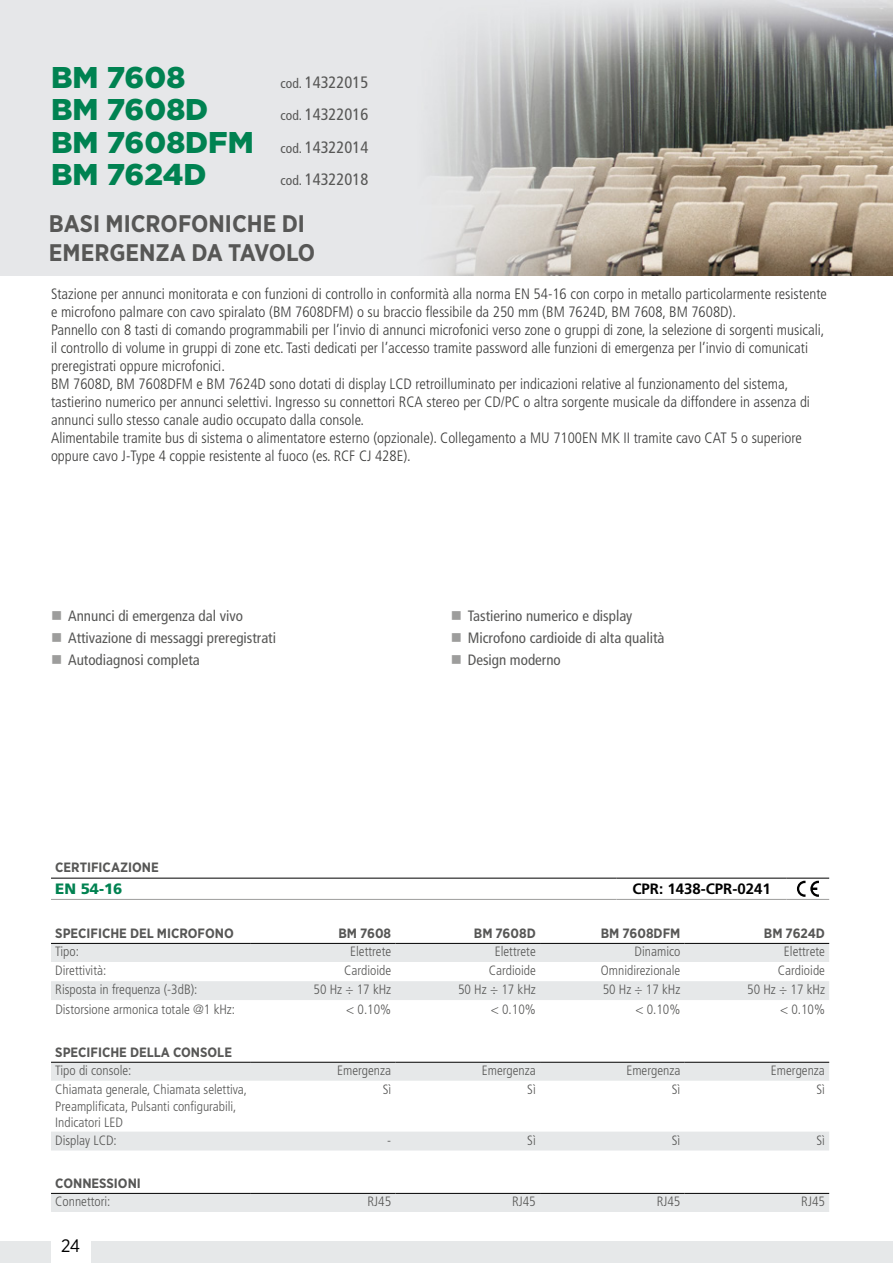
<style>
.page{position:relative;width:893px;height:1263px;background:#fff}
.page>*{position:absolute;margin:0;border:0;box-sizing:border-box;transform-origin:0 0}
.t1{font:900 30px "Gotham";color:#008251}
.t2{font:700 24px/28.8px "Gotham Narrow";color:#575756}
.t3{font:18px "Gotham Narrow";color:#000}
.t4{font:condensed 16.5px "Frutiger LT Std";color:#575756}
.t5{font:300 condensed 15px/18px "Frutiger LT Std";color:#3c3c3b}
.t6{font:condensed 15px/22.2px "Frutiger LT Std";color:#575756}
.t7{font:700 15px "Frutiger LT Std";color:#000}
.t8{font:900 15px "Frutiger LT Std";color:#008251}
.t9{font:300 condensed 13.5px/16.5px "Frutiger LT Std";color:#575756}
.t10{font:700 13.5px "Gotham Narrow";color:#575756}
.s1{font-size:13.5px}
</style>
<div class="page">
<img style="left:0;top:0;width:893px;height:275px">
<div style="left:0;top:1242px;width:893px;height:21px;background:#e6e8e9"></div>
<div style="left:51px;top:1228px;width:39px;height:35px;background:#fff"></div>
<hr style="left:51px;top:899px;width:566px;height:1px;background:#9d9d9c">
<hr style="left:617px;top:899px;width:170px;height:1px;background:#9d9d9c">
<hr style="left:787px;top:899px;width:42px;height:1px;background:#9d9d9c">
<hr style="left:617px;top:878px;width:170px;height:1px;background:#000">
<hr style="left:51px;top:878px;width:566px;height:1px;background:#000">
<hr style="left:787px;top:878px;width:42px;height:1px;background:#000">
<svg style="left:797px;top:881px;width:22px;height:16px"></svg>
<svg style="left:51px;top:944px;width:778px;height:56px"></svg>
<hr style="left:51px;top:943px;width:200px;height:1px;background:#000">
<hr style="left:251px;top:943px;width:144px;height:1px;background:#000">
<hr style="left:395px;top:943px;width:145px;height:1px;background:#000">
<hr style="left:540px;top:943px;width:145px;height:1px;background:#000">
<hr style="left:685px;top:943px;width:144px;height:1px;background:#000">
<div style="left:51px;top:1063px;width:778px;height:87px;background:#e6e8e9"></div>
<svg style="left:51px;top:1081px;width:778px;height:50px"></svg>
<hr style="left:51px;top:1062px;width:200px;height:1px;background:#000">
<hr style="left:251px;top:1062px;width:144px;height:1px;background:#000">
<hr style="left:395px;top:1062px;width:145px;height:1px;background:#000">
<hr style="left:540px;top:1062px;width:145px;height:1px;background:#000">
<hr style="left:685px;top:1062px;width:144px;height:1px;background:#000">
<div style="left:51px;top:1194px;width:778px;height:18px;background:#e6e8e9"></div>
<hr style="left:51px;top:1193px;width:200px;height:1px;background:#000">
<hr style="left:251px;top:1193px;width:144px;height:1px;background:#000">
<hr style="left:395px;top:1193px;width:145px;height:1px;background:#000">
<hr style="left:540px;top:1193px;width:145px;height:1px;background:#000">
<hr style="left:685px;top:1193px;width:144px;height:1px;background:#000">
<h1 class="t1" style="left:51px;top:56px;width:136px">BM 7608</h1>
<p class="t4" style="left:281px;top:72px;width:89px"><span class="s1">cod.</span> 14322015</p>
<h1 class="t1" style="left:51px;top:89px;width:159px">BM 7608D</h1>
<p class="t4" style="left:281px;top:105px;width:89px"><span class="s1">cod.</span> 14322016</p>
<h1 class="t1" style="left:51px;top:121px;width:204px">BM 7608DFM</h1>
<p class="t4" style="left:281px;top:137px;width:89px"><span class="s1">cod.</span> 14322014</p>
<h1 class="t1" style="left:51px;top:154px;width:157px">BM 7624D</h1>
<p class="t4" style="left:281px;top:170px;width:89px"><span class="s1">cod.</span> 14322018</p>
<h2 class="t2" style="left:49px;top:209px;width:268px">BASI MICROFONICHE DI<br>EMERGENZA DA TAVOLO</h2>
<p class="t5" style="left:51px;top:285px;width:777px">Stazione per annunci monitorata e con funzioni di controllo in conformità alla norma EN 54-16 con corpo in metallo particolarmente resistente e microfono palmare con cavo spiralato (BM 7608DFM) o su braccio flessibile da 250 mm (BM 7624D, BM 7608, BM 7608D).<br>Pannello con 8 tasti di comando programmabili per l’invio di annunci microfonici verso zone o gruppi di zone, la selezione di sorgenti musicali, il controllo di volume in gruppi di zone etc. Tasti dedicati per l’accesso tramite password alle funzioni di emergenza per l’invio di comunicati preregistrati oppure microfonici.<br>BM 7608D, BM 7608DFM e BM 7624D sono dotati di display LCD retroilluminato per indicazioni relative al funzionamento del sistema, tastierino numerico per annunci selettivi. Ingresso su connettori RCA stereo per CD/PC o altra sorgente musicale da diffondere in assenza di annunci sullo stesso canale audio occupato dalla console.<br>Alimentabile tramite bus di sistema o alimentatore esterno (opzionale). Collegamento a MU 7100EN MK II tramite cavo CAT 5 o superiore oppure cavo J-Type 4 coppie resistente al fuoco (es. RCF CJ 428E).</p>
<p class="t6" style="left:68px;top:604px;width:209px">Annunci di emergenza dal vivo<br>Attivazione di messaggi preregistrati<br>Autodiagnosi completa</p>
<p class="t6" style="left:468px;top:604px;width:198px">Tastierino numerico e display<br>Microfono cardioide di alta qualità<br>Design moderno</p>
<p class="t10" style="left:55px;top:858px;width:105px">CERTIFICAZIONE</p>
<p class="t8" style="left:55px;top:880px;width:69px">EN 54-16</p>
<p class="t7" style="left:632px;top:880px;width:140px">CPR: 1438-CPR-0241</p>
<p class="t10" style="left:55px;top:925px;width:180px">SPECIFICHE DEL MICROFONO</p>
<p class="t10" style="left:338px;top:925px;width:54px">BM 7608</p>
<p class="t10" style="left:474px;top:925px;width:63px">BM 7608D</p>
<p class="t10" style="left:601px;top:925px;width:81px">BM 7608DFM</p>
<p class="t10" style="left:764px;top:925px;width:63px">BM 7624D</p>
<p class="t9" style="left:55px;top:943px;width:25px">Tipo:</p>
<p class="t9" style="left:350px;top:943px;width:43px">Elettrete</p>
<p class="t9" style="left:495px;top:943px;width:43px">Elettrete</p>
<p class="t9" style="left:635px;top:943px;width:47px">Dinamico</p>
<p class="t9" style="left:784px;top:943px;width:43px">Elettrete</p>
<p class="t9" style="left:55px;top:962px;width:53px">Direttività:</p>
<p class="t9" style="left:344px;top:962px;width:49px">Cardioide</p>
<p class="t9" style="left:489px;top:962px;width:49px">Cardioide</p>
<p class="t9" style="left:601px;top:962px;width:81px">Omnidirezionale</p>
<p class="t9" style="left:778px;top:962px;width:49px">Cardioide</p>
<p class="t9" style="left:55px;top:982px;width:144px">Risposta in frequenza (-3dB):</p>
<p class="t9" style="left:313px;top:982px;width:79px">50 Hz ÷ 17 kHz</p>
<p class="t9" style="left:458px;top:982px;width:79px">50 Hz ÷ 17 kHz</p>
<p class="t9" style="left:603px;top:982px;width:79px">50 Hz ÷ 17 kHz</p>
<p class="t9" style="left:747px;top:982px;width:79px">50 Hz ÷ 17 kHz</p>
<p class="t9" style="left:55px;top:1001px;width:181px">Distorsione armonica totale @1 kHz:</p>
<p class="t9" style="left:346px;top:1001px;width:47px">&lt; 0.10%</p>
<p class="t9" style="left:491px;top:1001px;width:47px">&lt; 0.10%</p>
<p class="t9" style="left:635px;top:1001px;width:47px">&lt; 0.10%</p>
<p class="t9" style="left:780px;top:1001px;width:47px">&lt; 0.10%</p>
<p class="t10" style="left:55px;top:1044px;width:178px">SPECIFICHE DELLA CONSOLE</p>
<p class="t9" style="left:55px;top:1062px;width:78px">Tipo di console:</p>
<p class="t9" style="left:337px;top:1062px;width:56px">Emergenza</p>
<p class="t9" style="left:482px;top:1062px;width:55px">Emergenza</p>
<p class="t9" style="left:626px;top:1062px;width:55px">Emergenza</p>
<p class="t9" style="left:771px;top:1062px;width:55px">Emergenza</p>
<p class="t9" style="left:55px;top:1081px;width:193px">Chiamata generale, Chiamata selettiva,<br>Preamplificata, Pulsanti configurabili,<br>Indicatori LED</p>
<p class="t9" style="left:383px;top:1081px;width:10px">Sì</p>
<p class="t9" style="left:527px;top:1081px;width:10px">Sì</p>
<p class="t9" style="left:672px;top:1081px;width:10px">Sì</p>
<p class="t9" style="left:816px;top:1081px;width:10px">Sì</p>
<p class="t9" style="left:55px;top:1132px;width:63px">Display LCD:</p>
<p class="t9" style="left:387px;top:1132px;width:5px">-</p>
<p class="t9" style="left:527px;top:1132px;width:10px">Sì</p>
<p class="t9" style="left:672px;top:1132px;width:10px">Sì</p>
<p class="t9" style="left:816px;top:1132px;width:10px">Sì</p>
<p class="t10" style="left:55px;top:1175px;width:87px">CONNESSIONI</p>
<p class="t9" style="left:55px;top:1193px;width:57px">Connettori:</p>
<p class="t9" style="left:367px;top:1193px;width:25px">RJ45</p>
<p class="t9" style="left:512px;top:1193px;width:25px">RJ45</p>
<p class="t9" style="left:657px;top:1193px;width:25px">RJ45</p>
<p class="t9" style="left:801px;top:1193px;width:25px">RJ45</p>
<p class="t3" style="left:61px;top:1234px;width:21px">24</p>
</div>
